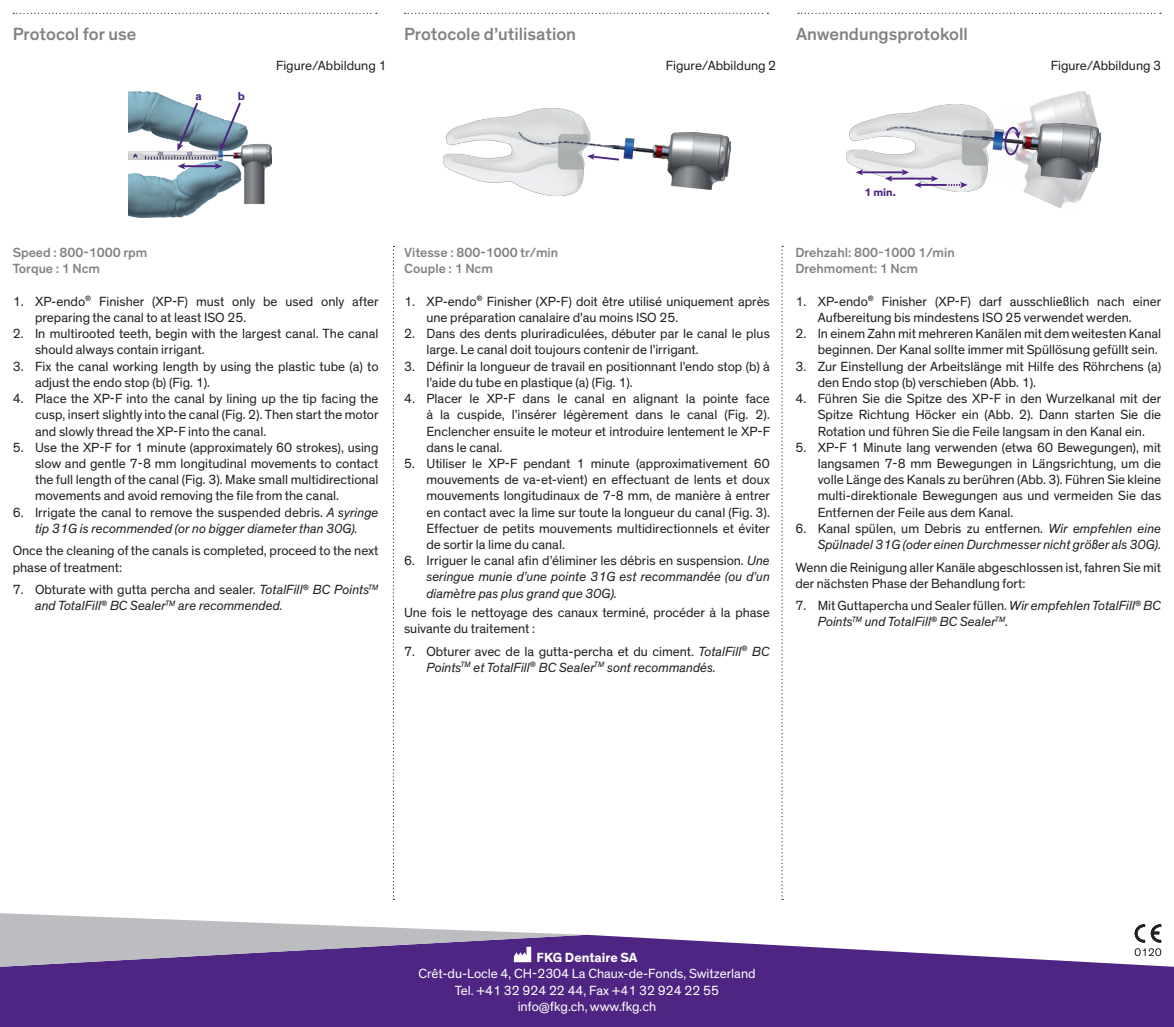
<style>
.page{position:relative;width:1174px;height:1027px;background:#fff}
.page>*{position:absolute;margin:0;border:0;box-sizing:border-box;transform-origin:0 0}
.t1{font:500 18px "Theinhardt";color:#808285}
.t2{font:13.5px/16.2px "Theinhardt";color:#231f20}
.t3{font:italic 13.5px/16.2px "Theinhardt";color:#231f20}
.t4{font:13.5px/16.2px "Theinhardt";color:#fff;text-align:center}
.t5{font:500 13.5px/16.2px "Theinhardt";color:#808285}
.t6{font:700 13.5px "Theinhardt";color:#fff}
.t7{font:700 11.92px "Theinhardt";color:#4e2582}
.t8{font:700 11.25px "Theinhardt";color:#4e2582}
.s1{font-style:normal}
</style>
<div class="page">
<svg style="left:1134px;top:924px;width:27px;height:11px"></svg>
<svg style="left:0;top:935px;width:1174px;height:92px;background:#603b8e"></svg>
<svg style="left:0;top:913px;width:587px;height:54px"></svg>
<svg style="left:13px;top:13px;width:364px;height:1px"></svg>
<svg style="left:405px;top:13px;width:363px;height:1px"></svg>
<svg style="left:798px;top:13px;width:362px;height:1px"></svg>
<img style="left:129px;top:92px;width:142px;height:125px">
<hr style="left:183px;top:165px;width:34px;height:2px;background:#4e2582">
<svg style="left:177px;top:163px;width:8px;height:6px"></svg>
<svg style="left:214px;top:163px;width:8px;height:6px"></svg>
<svg style="left:220px;top:100px;width:22px;height:51px"></svg>
<svg style="left:177px;top:101px;width:23px;height:50px"></svg>
<img style="left:443px;top:108px;width:287px;height:87px">
<svg style="left:587px;top:154px;width:34px;height:8px"></svg>
<img style="left:1036px;top:90px;width:65px;height:54px">
<img style="left:1024px;top:192px;width:60px;height:17px">
<img style="left:846px;top:104px;width:254px;height:88px">
<hr style="left:861px;top:171px;width:43px;height:2px;background:#4e2582">
<svg style="left:855px;top:169px;width:8px;height:6px"></svg>
<svg style="left:901px;top:169px;width:8px;height:6px"></svg>
<hr style="left:890px;top:178px;width:43px;height:2px;background:#4e2582">
<svg style="left:885px;top:176px;width:7px;height:6px"></svg>
<svg style="left:931px;top:176px;width:7px;height:6px"></svg>
<hr style="left:919px;top:184px;width:27px;height:2px;background:#4e2582">
<svg style="left:914px;top:182px;width:7px;height:6px"></svg>
<svg style="left:946px;top:182px;width:21px;height:6px"></svg>
<svg style="left:1004px;top:126px;width:16px;height:30px"></svg>
<svg style="left:781px;top:246px;width:2px;height:654px"></svg>
<svg style="left:393px;top:246px;width:1px;height:654px"></svg>
<h1 class="t1" style="left:13px;top:23px;width:125px">Protocol for use</h1>
<h1 class="t1" style="left:404px;top:23px;width:173px">Protocole d’utilisation</h1>
<h1 class="t1" style="left:796px;top:23px;width:173px">Anwendungsprotokoll</h1>
<p class="t7" style="left:195px;top:89px;width:8px">a</p>
<p class="t7" style="left:238px;top:89px;width:9px">b</p>
<p class="t2" style="left:276px;top:58px;width:112px">Figure/Abbildung 1</p>
<p class="t2" style="left:666px;top:58px;width:112px">Figure/Abbildung 2</p>
<p class="t2" style="left:1050px;top:58px;width:112px">Figure/Abbildung 3</p>
<p class="t8" style="left:864px;top:185px;width:33px">1 min.</p>
<p class="t5" style="left:13px;top:245px;width:136px">Speed : 800-1000 rpm<br>Torque : 1 Ncm</p>
<p class="t2" style="left:35px;top:294px;width:345px;text-indent:-22px">1. XP-endo<sup>®</sup> Finisher (XP-F) must only be used only after preparing the canal to at least ISO 25.</p>
<p class="t2" style="left:35px;top:326px;width:345px;text-indent:-22px">2. In multirooted teeth, begin with the largest canal. The canal should always contain irrigant.</p>
<p class="t2" style="left:35px;top:358px;width:345px;text-indent:-22px">3. Fix the canal working length by using the plastic tube (a) to adjust the endo stop (b) (Fig. 1).</p>
<p class="t2" style="left:35px;top:391px;width:345px;text-align:justify;text-indent:-22px">4. Place the XP-F into the canal by lining up the tip facing the cusp, insert slightly into the canal (Fig. 2). Then start the motor and slowly thread the XP-F into the canal.</p>
<p class="t2" style="left:35px;top:439px;width:345px;text-align:justify;text-indent:-22px">5. Use the XP-F for 1 minute (approximately 60 strokes), using slow and gentle 7-8 mm longitudinal movements to contact the full length of the canal (Fig. 3). Make small multidirectional movements and avoid removing the file from the canal.</p>
<p class="t3" style="left:13px;top:504px;width:367px;text-align:center"><span class="s1">6. Irrigate the canal to remove the suspended debris.</span> A syringe tip 31G is recommended (or no bigger diameter than 30G).</p>
<p class="t2" style="left:13px;top:543px;width:367px">Once the cleaning of the canals is completed, proceed to the next phase of treatment:</p>
<p class="t3" style="left:35px;top:582px;width:345px;text-indent:-22px"><span class="s1">7. Obturate with gutta percha and sealer.</span> TotalFill<sup>®</sup> BC Points<sup>TM </sup>and TotalFill<sup>®</sup> BC Sealer<sup>TM</sup> are recommended.</p>
<p class="t5" style="left:404px;top:245px;width:155px">Vitesse : 800-1000 tr/min<br>Couple : 1 Ncm</p>
<p class="t2" style="left:426px;top:294px;width:345px;text-indent:-22px">1. XP-endo<sup>®</sup> Finisher (XP-F) doit être utilisé uniquement après une préparation canalaire d’au moins ISO 25.</p>
<p class="t2" style="left:426px;top:326px;width:345px;text-indent:-22px">2. Dans des dents pluriradiculées, débuter par le canal le plus large. Le canal doit toujours contenir de l’irrigant.</p>
<p class="t2" style="left:426px;top:358px;width:345px;text-indent:-22px">3. Définir la longueur de travail en positionnant l’endo stop (b) à l’aide du tube en plastique (a) (Fig. 1).</p>
<p class="t2" style="left:426px;top:391px;width:345px;text-align:justify;text-indent:-22px">4. Placer le XP-F dans le canal en alignant la pointe face à la cuspide, l’insérer légèrement dans le canal (Fig. 2).<br>Enclencher ensuite le moteur et introduire lentement le XP-F dans le canal.</p>
<p class="t2" style="left:426px;top:456px;width:345px;text-align:justify;text-indent:-22px">5. Utiliser le XP-F pendant 1 minute (approximativement 60 mouvements de va-et-vient) en effectuant de lents et doux mouvements longitudinaux de 7-8 mm, de manière à entrer en contact avec la lime sur toute la longueur du canal (Fig. 3).<br>Effectuer de petits mouvements multidirectionnels et éviter de sortir la lime du canal.</p>
<p class="t3" style="left:426px;top:553px;width:345px;text-align:justify;text-indent:-22px"><span class="s1">6. Irriguer le canal afin d’éliminer les débris en suspension.</span> Une seringue munie d’une pointe 31G est recommandée (ou d’un diamètre pas plus grand que 30G).</p>
<p class="t2" style="left:404px;top:605px;width:367px">Une fois le nettoyage des canaux terminé, procéder à la phase suivante du traitement :</p>
<p class="t3" style="left:426px;top:643px;width:345px;text-indent:-22px"><span class="s1">7. Obturer avec de la gutta-percha et du ciment.</span> TotalFill<sup>®</sup> BC<br>Points<sup>TM</sup> et TotalFill<sup>®</sup> BC Sealer<sup>TM</sup> sont recommandés.</p>
<p class="t5" style="left:795px;top:245px;width:161px">Drehzahl: 800-1000 1/min<br>Drehmoment: 1 Ncm</p>
<p class="t2" style="left:795px;top:294px;width:367px;text-align:center">1. XP-endo<sup>®</sup> Finisher (XP-F) darf ausschließlich nach einer<br>Aufbereitung bis mindestens ISO 25 verwendet werden.</p>
<p class="t2" style="left:795px;top:326px;width:367px;text-align:right">2. In einem Zahn mit mehreren Kanälen mit dem weitesten Kanal beginnen. Der Kanal sollte immer mit Spüllösung gefüllt sein.</p>
<p class="t2" style="left:817px;top:358px;width:345px;text-indent:-22px">3. Zur Einstellung der Arbeitslänge mit Hilfe des Röhrchens (a) den Endo stop (b) verschieben (Abb. 1).</p>
<p class="t2" style="left:817px;top:391px;width:345px;text-align:justify;text-indent:-22px">4. Führen Sie die Spitze des XP-F in den Wurzelkanal mit der Spitze Richtung Höcker ein (Abb. 2). Dann starten Sie die Rotation und führen Sie die Feile langsam in den Kanal ein.</p>
<p class="t2" style="left:817px;top:439px;width:345px;text-align:justify;text-indent:-22px">5. XP-F 1 Minute lang verwenden (etwa 60 Bewegungen), mit langsamen 7-8 mm Bewegungen in Längsrichtung, um die volle Länge des Kanals zu berühren (Abb. 3). Führen Sie kleine multi-direktionale Bewegungen aus und vermeiden Sie das Entfernen der Feile aus dem Kanal.</p>
<p class="t3" style="left:795px;top:520px;width:367px;text-align:right"><span class="s1">6. Kanal spülen, um Debris zu entfernen.</span> Wir empfehlen eine<br>Spülnadel 31G (oder einen Durchmesser nicht größer als 30G).</p>
<p class="t2" style="left:795px;top:559px;width:367px">Wenn die Reinigung aller Kanäle abgeschlossen ist, fahren Sie mit der nächsten Phase der Behandlung fort:</p>
<p class="t3" style="left:817px;top:598px;width:345px;text-indent:-22px"><span class="s1">7. Mit Guttapercha und Sealer füllen.</span> Wir empfehlen TotalFill<sup>®</sup> BC<br>Points<sup>TM</sup> und TotalFill<sup>®</sup> BC Sealer<sup>TM</sup>.</p>
<p class="t6" style="left:536px;top:949px;width:103px">FKG Dentaire SA</p>
<p class="t4" style="left:418px;top:966px;width:339px">Crêt-du-Locle 4, CH-2304 La Chaux-de-Fonds, Switzerland<br>Tel. +41 32 924 22 44, Fax +41 32 924 22 55 info@fkg.ch, www.fkg.ch</p>
</div>
